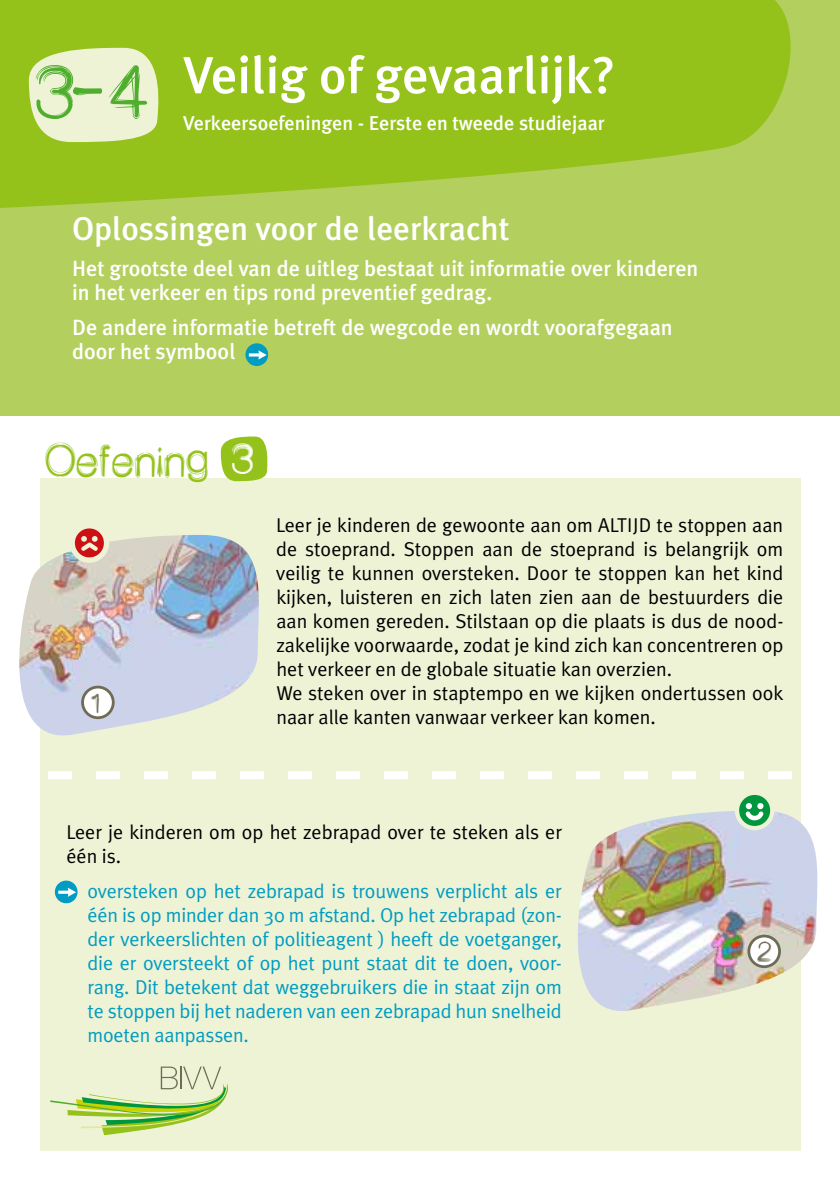
<style>
.page{position:relative;width:840px;height:1191px;background:#fff}
.page>*{position:absolute;margin:0;border:0;box-sizing:border-box;transform-origin:0 0}
.t1{font:73.2px "Decibel";color:#50ae2f}
.t2{font:500 52px "Meta Plus";color:#fff}
.t3{font:43px "Decibel";letter-spacing:.04em;color:#94c11a}
.t4{font:500 33px "Meta Plus";color:#fff}
.t5{font:27.8px "Decibel";color:#6e6c56}
.t6{font:500 22px/24px "Meta Plus";color:#fff}
.t7{font:20px/24px "Meta Plus Normal";color:#000}
.t8{font:20px/24px "Meta Plus Normal";letter-spacing:-.01em;color:#009cc1;text-align:justify}
.t9{font:500 20px "Meta Plus";color:#fff}
.s1{font-size:76.2px}
.s2{font-size:41.4px;color:#fff}
</style>
<div class="page">
<div style="left:40px;top:478px;width:759px;height:672px;background:#eef3d6"></div>
<div style="left:0;top:0;width:839px;height:416px;background:#b3cf5e"></div>
<div style="left:245px;top:343px;width:23px;height:23px;background:#009cc1;border-radius:50%"></div>
<svg style="left:249px;top:350px;width:17px;height:9px"></svg>
<svg style="left:0;top:0;width:791px;height:208px;fill:#94c11a"></svg>
<svg style="left:29px;top:48px;width:131px;height:94px;background:#e0ebbb"></svg>
<div style="left:55px;top:880px;width:22px;height:23px;background:#009cc1;border-radius:50%"></div>
<svg style="left:58px;top:887px;width:18px;height:10px"></svg>
<svg style="left:221px;top:436px;width:47px;height:45px;background:#a2c938"></svg>
<svg style="left:50px;top:1066px;width:178px;height:69px"></svg>
<svg style="left:48px;top:771px;width:753px;height:8px"></svg>
<img style="left:19px;top:535px;width:240px;height:201px">
<div style="left:69px;top:523px;width:40px;height:40px;background:#eef3d6;border-radius:50%"></div>
<svg style="left:75px;top:528px;width:29px;height:29px"></svg>
<div style="left:82px;top:687px;width:31px;height:30px;background:#fff;border-radius:50%"></div>
<div style="left:81px;top:685px;width:34px;height:34px;border:3px solid #6e6c56;border-radius:50%"></div>
<img style="left:578px;top:810px;width:240px;height:202px">
<div style="left:734px;top:790px;width:40px;height:40px;background:#eef3d6;border-radius:50%"></div>
<svg style="left:738px;top:795px;width:31px;height:31px"></svg>
<div style="left:748px;top:936px;width:31px;height:30px;background:#fff;border-radius:50%"></div>
<div style="left:747px;top:934px;width:33px;height:34px;border:3px solid #6e6c56;border-radius:50%"></div>
<h1 class="t1" style="left:36px;top:54px;width:114px">3 <span class="s1">4</span></h1>
<h2 class="t2" style="left:183px;top:45px;width:433px">Veilig of gevaarlijk?</h2>
<p class="t9" style="left:183px;top:111px;width:423px">Verkeersoefeningen - Eerste en tweede studiejaar</p>
<h3 class="t4" style="left:72px;top:210px;width:439px">Oplossingen voor de leerkracht</h3>
<p class="t6" style="left:72px;top:256px;width:627px">Het grootste deel van de uitleg bestaat uit informatie over kinderen in het verkeer en tips rond preventief gedrag.</p>
<p class="t6" style="left:72px;top:315px;width:602px">De andere informatie betreft de wegcode en wordt voorafgegaan door het symbool</p>
<h3 class="t3" style="left:45px;top:439px;width:209px">Oefening <span class="s2">3</span></h3>
<h3 class="t5" style="left:91px;top:688px;width:9px">1</h3>
<p class="t7" style="left:276px;top:513px;width:508px">Leer je kinderen de gewoonte aan om ALTIJD te stoppen aan de stoeprand. Stoppen aan de stoeprand is belangrijk om veilig te kunnen oversteken. Door te stoppen kan het kind kijken, luisteren en zich laten zien aan de bestuurders die aan komen gereden. Stilstaan op die plaats is dus de nood&shy;zakelijke voorwaarde, zodat je kind zich kan concentreren op het verkeer en de globale situatie kan overzien.<br>We steken over in staptempo en we kijken ondertussen ook naar alle kanten vanwaar verkeer kan komen.</p>
<p class="t7" style="left:66px;top:819px;width:497px">Leer je kinderen om op het zebrapad over te steken als er één is.</p>
<p class="t8" style="left:87px;top:879px;width:475px">oversteken op het zebrapad is trouwens verplicht als er één is op minder dan 30 m afstand. Op het zebrapad (zon&shy;der verkeerslichten of politieagent ) heeft de voetganger, die er oversteekt of op het punt staat dit te doen, voor&shy;rang. Dit betekent dat weggebruikers die in staat zijn om te stoppen bij het naderen van een zebrapad hun snelheid moeten aanpassen.</p>
<h3 class="t5" style="left:757px;top:937px;width:15px">2</h3>
</div>
